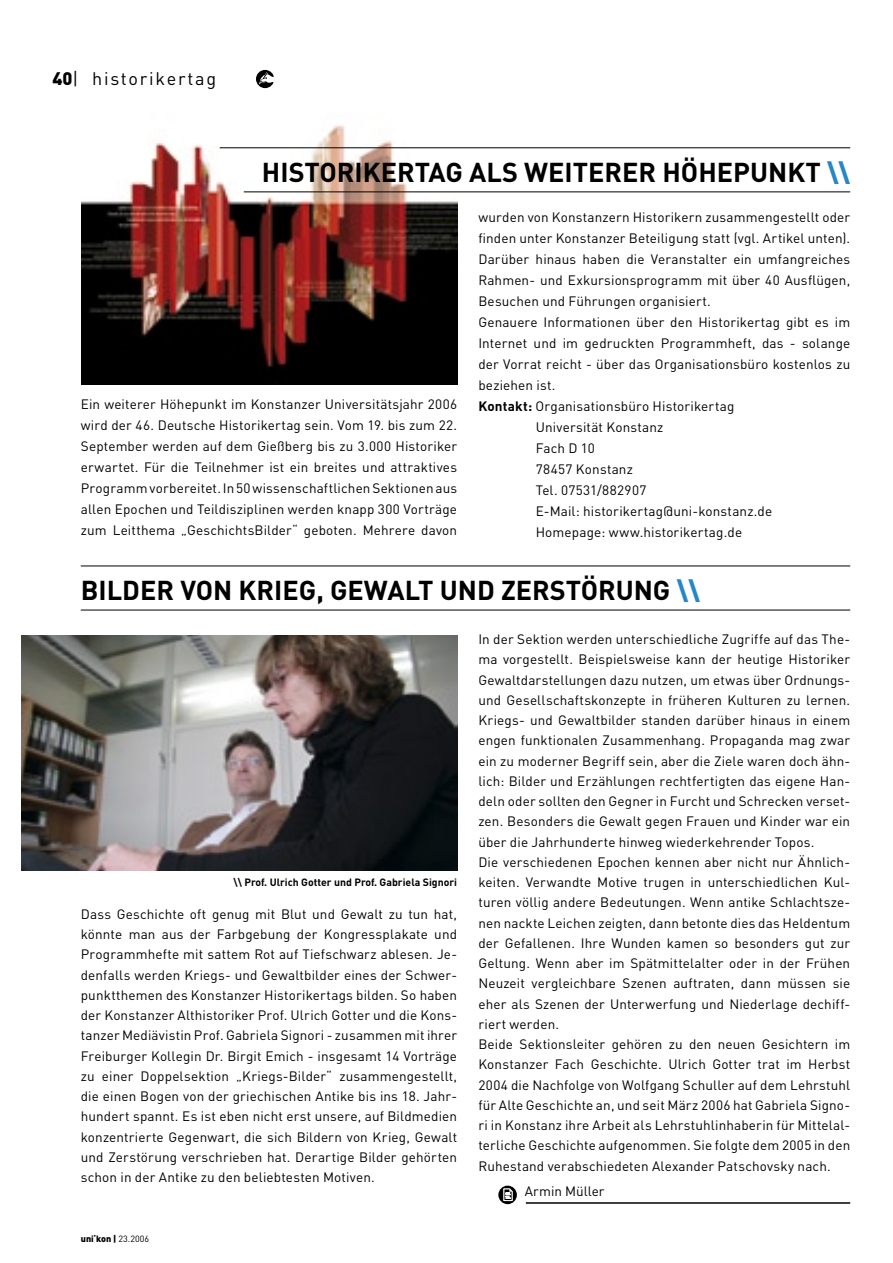
<style>
.page{position:relative;width:893px;height:1263px;background:#fff}
.page>*{position:absolute;margin:0;border:0;box-sizing:border-box;transform-origin:0 0}
.t1{font:700 27px "DIN";color:#000}
.t2{font:18px "DIN";letter-spacing:.1em;color:#000}
.t3{font:900 18px "DIN";color:#000}
.t4{font:13.5px/20.2px "DIN";letter-spacing:.01em;color:#000;text-align:justify}
.t5{font:700 10.5px "DIN";color:#000}
.t6{font:900 9px "DIN";color:#000}
.t7{font:900 6px "DIN";color:#000;scale:1.27 1}
.s1{font-weight:400}
.s2{font-weight:900;color:#2587c6}
.s3{font-weight:700}
</style>
<div class="page">
<img style="left:81px;top:125px;width:376px;height:259px">
<hr style="left:244px;top:191px;width:606px;height:1px;background:#000">
<hr style="left:220px;top:147px;width:630px;height:1px;background:#000">
<hr style="left:81px;top:610px;width:769px;height:1px;background:#000">
<hr style="left:81px;top:566px;width:769px;height:1px;background:#000">
<hr style="left:526px;top:1202px;width:324px;height:2px;background:#000">
<svg style="left:498px;top:1186px;width:19px;height:18px"></svg>
<svg style="left:503px;top:1188px;width:10px;height:13px"></svg>
<img style="left:21px;top:636px;width:436px;height:234px">
<div style="left:256px;top:70px;width:18px;height:18px;background:#000;border-radius:50%"></div>
<svg style="left:259px;top:72px;width:16px;height:12px"></svg>
<h2 class="t3" style="left:52px;top:67px;width:27px">40<span class="s1">|</span></h2>
<h2 class="t2" style="left:92px;top:67px;width:126px">historikertag</h2>
<h1 class="t1" style="left:262px;top:154px;width:590px">HISTORIKERTAG ALS WEITERER HÖHEPUNKT <span class="s2">\\</span></h1>
<p class="t4" style="left:478px;top:207px;width:373px">wurden von Konstanzern Historikern zusammengestellt oder</p>
<p class="t4" style="left:478px;top:228px;width:373px">finden unter Konstanzer Beteiligung statt (vgl. Artikel unten).</p>
<p class="t4" style="left:478px;top:249px;width:373px">Darüber hinaus haben die Veranstalter ein umfangreiches</p>
<p class="t4" style="left:478px;top:270px;width:373px">Rahmen- und Exkursionsprogramm mit über 40 Ausflügen,</p>
<p class="t4" style="left:478px;top:291px;width:234px">Besuchen und Führungen organisiert.</p>
<p class="t4" style="left:478px;top:312px;width:373px">Genauere Informationen über den Historikertag gibt es im</p>
<p class="t4" style="left:478px;top:333px;width:373px">Internet und im gedruckten Programmheft, das - solange</p>
<p class="t4" style="left:478px;top:354px;width:373px">der Vorrat reicht - über das Organisationsbüro kostenlos zu</p>
<p class="t4" style="left:478px;top:375px;width:78px">beziehen ist.</p>
<p class="t4" style="left:478px;top:396px;width:257px"><span class="s3">Kontakt:</span> Organisationsbüro Historikertag</p>
<p class="t4" style="left:536px;top:417px;width:129px">Universität Konstanz</p>
<p class="t4" style="left:536px;top:438px;width:60px">Fach D 10</p>
<p class="t4" style="left:536px;top:459px;width:99px">78457 Konstanz</p>
<p class="t4" style="left:536px;top:480px;width:112px">Tel. 07531/882907</p>
<p class="t4" style="left:536px;top:501px;width:238px">E-Mail: historikertag@uni-konstanz.de</p>
<p class="t4" style="left:536px;top:522px;width:208px">Homepage: www.historikertag.de</p>
<h1 class="t1" style="left:81px;top:572px;width:621px">BILDER VON KRIEG, GEWALT UND ZERSTÖRUNG <span class="s2">\\</span></h1>
<p class="t4" style="left:81px;top:394px;width:378px;line-height:21px">Ein weiterer Höhepunkt im Konstanzer Universitätsjahr 2006 wird der 46. Deutsche Historikertag sein. Vom 19. bis zum 22.<br>September werden auf dem Gießberg bis zu 3.000 Historiker erwartet. Für die Teilnehmer ist ein breites und attraktives Programm vorbereitet. In 50 wissenschaftlichen Sektionen aus allen Epochen und Teildisziplinen werden knapp 300 Vorträge zum Leitthema „GeschichtsBilder“ geboten. Mehrere davon</p>
<p class="t5" style="left:234px;top:875px;width:225px">\\ Prof. Ulrich Gotter und Prof. Gabriela Signori</p>
<p class="t4" style="left:81px;top:903px;width:378px">Dass Geschichte oft genug mit Blut und Gewalt zu tun hat, könnte man aus der Farbgebung der Kongressplakate und Programmhefte mit sattem Rot auf Tiefschwarz ablesen. Je&shy;denfalls werden Kriegs- und Gewaltbilder eines der Schwer&shy;punktthemen des Konstanzer Historikertags bilden. So haben der Konstanzer Althistoriker Prof. Ulrich Gotter und die Kons&shy;tanzer Mediävistin Prof. Gabriela Signori - zusammen mit ihrer Freiburger Kollegin Dr. Birgit Emich - insgesamt 14 Vorträge zu einer Doppelsektion „Kriegs-Bilder“ zusammengestellt, die einen Bogen von der griechischen Antike bis ins 18. Jahr&shy;hundert spannt. Es ist eben nicht erst unsere, auf Bildmedien konzentrierte Gegenwart, die sich Bildern von Krieg, Gewalt und Zerstörung verschrieben hat. Derartige Bilder gehörten schon in der Antike zu den beliebtesten Motiven.</p>
<p class="t6" style="left:81px;top:1232px;width:70px">uni kon | <span class="s1">23.2006</span></p>
<p class="t7" style="left:94px;top:1230px;width:3px">,</p>
<p class="t4" style="left:478px;top:629px;width:373px;text-align:left">In der Sektion werden unterschiedliche Zugriffe auf das The&shy;ma vorgestellt. Beispielsweise kann der heutige Historiker Gewaltdarstellungen dazu nutzen, um etwas über Ordnungs&shy;und Gesellschaftskonzepte in früheren Kulturen zu lernen.<br>Kriegs- und Gewaltbilder standen darüber hinaus in einem engen funktionalen Zusammenhang. Propaganda mag zwar ein zu moderner Begriff sein, aber die Ziele waren doch ähn&shy;lich: Bilder und Erzählungen rechtfertigten das eigene Han&shy;deln oder sollten den Gegner in Furcht und Schrecken verset&shy;zen. Besonders die Gewalt gegen Frauen und Kinder war ein über die Jahrhunderte hinweg wiederkehrender Topos.<br>Die verschiedenen Epochen kennen aber nicht nur Ähnlich&shy;keiten. Verwandte Motive trugen in unterschiedlichen Kul&shy;turen völlig andere Bedeutungen. Wenn antike Schlachtsze&shy;nen nackte Leichen zeigten, dann betonte dies das Heldentum der Gefallenen. Ihre Wunden kamen so besonders gut zur Geltung. Wenn aber im Spätmittelalter oder in der Frühen Neuzeit vergleichbare Szenen auftraten, dann müssen sie eher als Szenen der Unterwerfung und Niederlage dechiff&shy;riert werden.<br>Beide Sektionsleiter gehören zu den neuen Gesichtern im Konstanzer Fach Geschichte. Ulrich Gotter trat im Herbst 2004 die Nachfolge von Wolfgang Schuller auf dem Lehrstuhl für Alte Geschichte an, und seit März 2006 hat Gabriela Signo&shy;ri in Konstanz ihre Arbeit als Lehrstuhlinhaberin für Mittelal&shy;terliche Geschichte aufgenommen. Sie folgte dem 2005 in den Ruhestand verabschiedeten Alexander Patschovsky nach.</p>
<p class="t4" style="left:525px;top:1181px;width:81px">Armin Müller</p>
</div>
